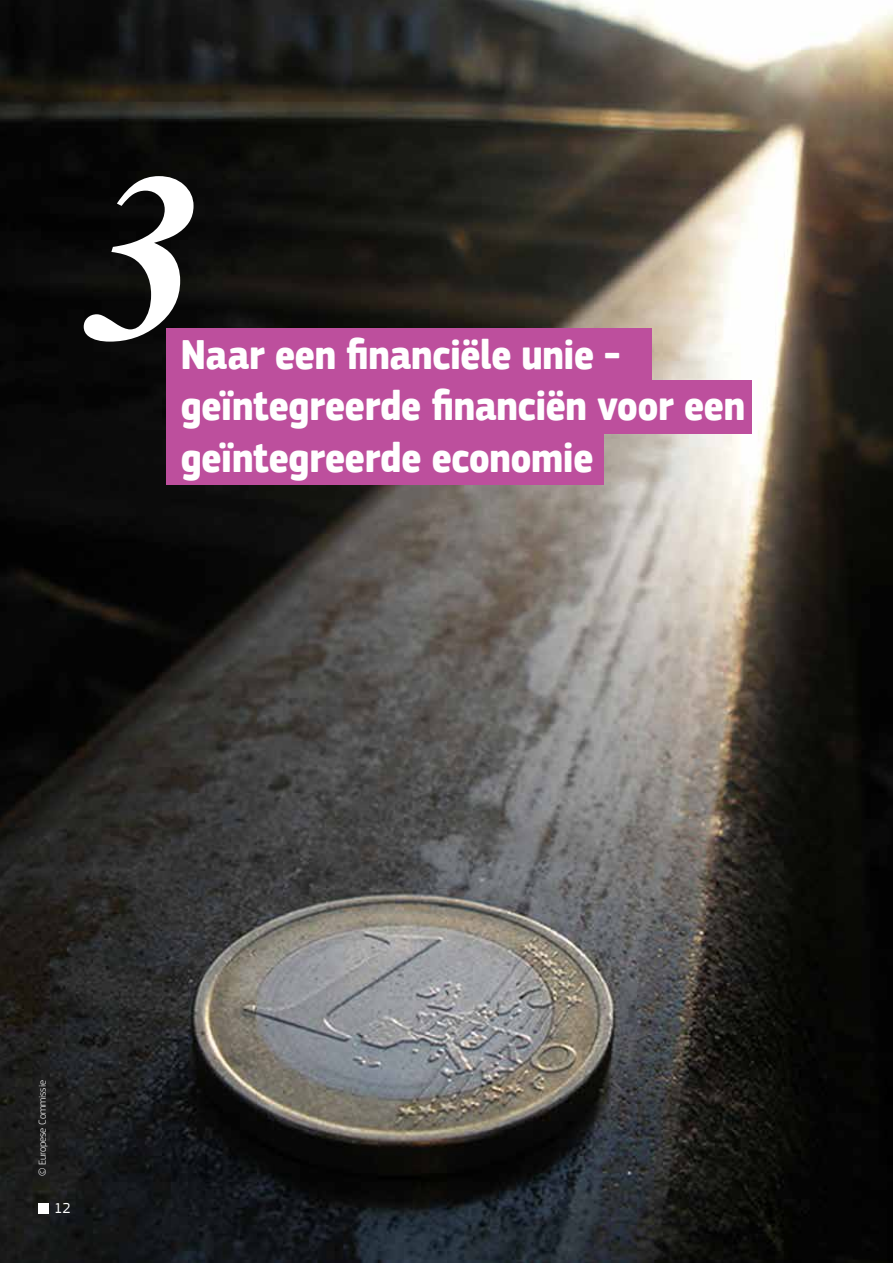
<style>
.page{position:relative;width:893px;height:1263px;background:#fff}
.page>*{position:absolute;margin:0;border:0;box-sizing:border-box;transform-origin:0 0}
.t1{font:italic 700 240px "Times New Roman";color:#fff}
.t2{font:700 43.05px/51.6px "EC Square Sans Cond Pro";color:#fff}
.t3{font:15px "EC Square Sans Pro";color:#fff}
.t4{font:300 10.5px "EC Square Sans Pro";color:#fff}
</style>
<div class="page">
<img style="left:0;top:0;width:893px;height:1263px">
<div style="left:166px;top:328px;width:485px;height:53px;background:#bd4f9d"></div>
<div style="left:166px;top:380px;width:586px;height:53px;background:#bd4f9d"></div>
<div style="left:166px;top:432px;width:438px;height:53px;background:#bd4f9d"></div>
<div style="left:38px;top:1203px;width:10px;height:10px;background:#fff"></div>
<h1 class="t1" style="left:81px;top:91px;width:121px">3</h1>
<p class="t2" style="left:181px;top:329px;width:566px">Naar een financiële unie - geïntegreerde financiën voor een geïntegreerde economie</p>
<p class="t4" style="left:36px;top:1176px;width:98px;rotate:-90deg">© Europese Commissie</p>
<p class="t3" style="left:54px;top:1199px;width:18px">12</p>
</div>
